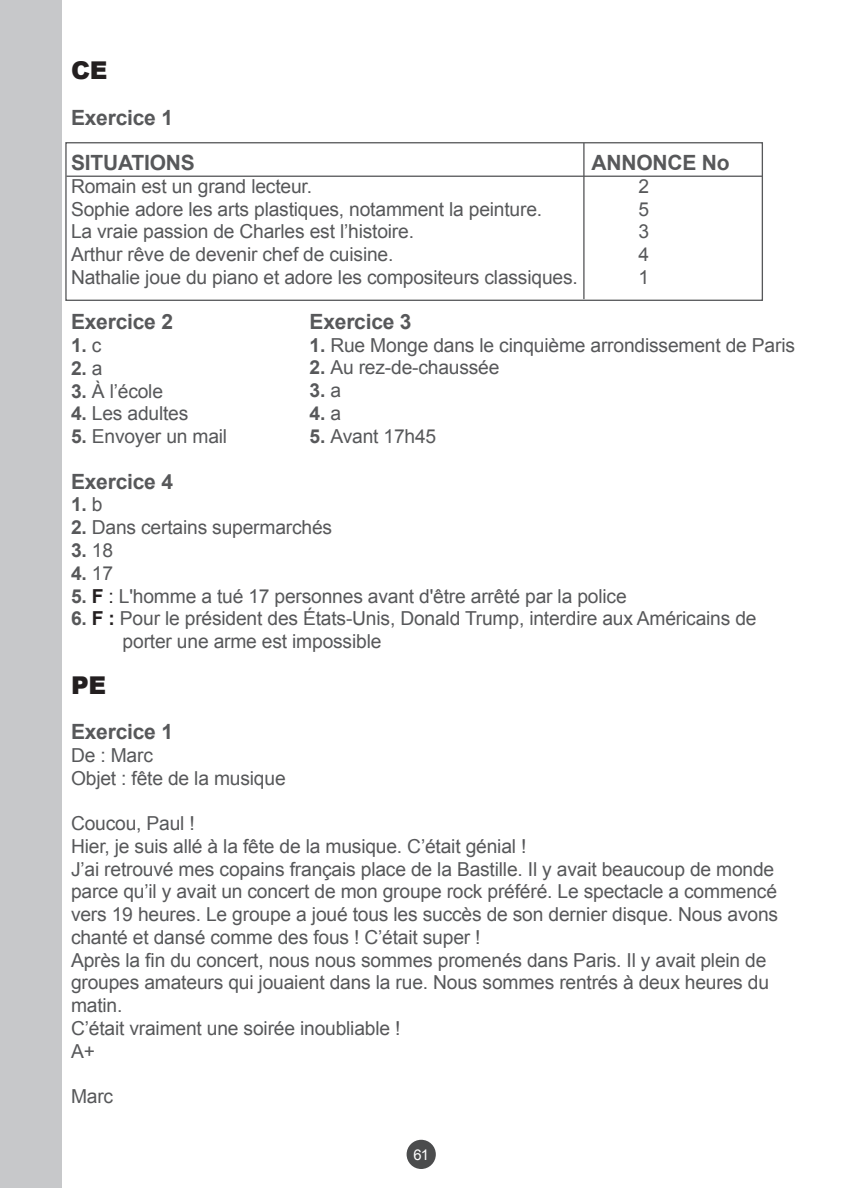
<style>
.page{position:relative;width:841px;height:1188px;background:#fff}
.page>*{position:absolute;margin:0;border:0;box-sizing:border-box;transform-origin:0 0}
.t1{font:900 24.5px "Arial";color:#231f20}
.t2{font:700 21px/45.5px "Arial";letter-spacing:-.01em;color:#57585a}
.t3{font:19.25px/22.8px "Arial";letter-spacing:-.01em;color:#57585a}
.t4{font:700 19.25px "Arial";color:#57585a}
.t5{font:14.88px "Arial";color:#fff}
.s1{font-weight:400}
.s2{font-weight:700}
.s3{font-weight:700;color:#231f20}
.s4{color:#231f20}
</style>
<div class="page">
<div style="left:406px;top:1139px;width:30px;height:30px;background:#4b4c4d;border-radius:50%"></div>
<div style="left:0;top:0;width:62px;height:1188px;background:#c7c8ca"></div>
<div style="left:65px;top:142px;width:697px;height:159px;border:1px solid #57585a"></div>
<hr style="left:66px;top:176px;width:696px;height:1px;background:#57585a">
<hr style="left:583px;top:143px;width:1px;height:156px;background:#57585a">
<p class="t1" style="left:71px;top:53px;width:38px">CE</p>
<p class="t2" style="left:71px;top:95px;width:125px">Exercice 1<br>SITUATIONS</p>
<p class="t2" style="left:591px;top:141px;width:140px">ANNONCE No</p>
<p class="t3" style="left:71px;top:175px;width:242px">Romain est un grand lecteur.</p>
<p class="t3" style="left:638px;top:175px;width:12px">2</p>
<p class="t3" style="left:71px;top:198px;width:472px">Sophie adore les arts plastiques, notamment la peinture.</p>
<p class="t3" style="left:638px;top:198px;width:12px">5</p>
<p class="t3" style="left:71px;top:220px;width:344px">La vraie passion de Charles est l’histoire.</p>
<p class="t3" style="left:638px;top:220px;width:12px">3</p>
<p class="t3" style="left:71px;top:243px;width:324px">Arthur rêve de devenir chef de cuisine.</p>
<p class="t3" style="left:638px;top:243px;width:12px">4</p>
<p class="t3" style="left:71px;top:266px;width:508px">Nathalie joue du piano et adore les compositeurs classiques.</p>
<p class="t3" style="left:638px;top:266px;width:12px">1</p>
<p class="t2" style="left:71px;top:300px;width:104px">Exercice 2</p>
<p class="t4" style="left:71px;top:332px;width:32px">1. <span class="s1">c</span></p>
<p class="t4" style="left:71px;top:355px;width:33px">2. <span class="s1">a</span></p>
<p class="t3" style="left:71px;top:380px;width:94px"><span class="s2">3.</span> À l’école</p>
<p class="t3" style="left:71px;top:402px;width:119px"><span class="s2">4.</span> Les adultes</p>
<p class="t3" style="left:71px;top:425px;width:158px"><span class="s2">5.</span> Envoyer un mail</p>
<p class="t2" style="left:71px;top:459px;width:104px">Exercice 4</p>
<p class="t4" style="left:71px;top:492px;width:33px">1. <span class="s1">b</span></p>
<p class="t3" style="left:71px;top:516px;width:262px"><span class="s2">2.</span> Dans certains supermarchés</p>
<p class="t4" style="left:71px;top:537px;width:44px">3. <span class="s1">18</span></p>
<p class="t4" style="left:71px;top:560px;width:44px">4. <span class="s1">17</span></p>
<p class="t3" style="left:71px;top:584px;width:557px"><span class="s2">5.</span> <span class="s3">F</span> <span class="s4">:</span> L'homme a tué 17 personnes avant d'être arrêté par la police</p>
<p class="t3" style="left:123px;top:607px;width:635px;text-indent:-52px"><span class="s2">6.</span> <span class="s3">F :</span> Pour le président des États-Unis, Donald Trump, interdire aux Américains de porter une arme est impossible</p>
<p class="t1" style="left:71px;top:667px;width:37px">PE</p>
<p class="t2" style="left:71px;top:709px;width:104px">Exercice 1</p>
<p class="t3" style="left:71px;top:744px;width:216px">De : Marc<br>Objet : fête de la musique</p>
<p class="t3" style="left:71px;top:812px;width:708px">Coucou, Paul !<br>Hier, je suis allé à la fête de la musique. C’était génial !<br>J’ai retrouvé mes copains français place de la Bastille. Il y avait beaucoup de monde parce qu’il y avait un concert de mon groupe rock préféré. Le spectacle a commencé vers 19 heures. Le groupe a joué tous les succès de son dernier disque. Nous avons chanté et dansé comme des fous ! C’était super !<br>Après la fin du concert, nous nous sommes promenés dans Paris. Il y avait plein de groupes amateurs qui jouaient dans la rue. Nous sommes rentrés à deux heures du matin.<br>C’était vraiment une soirée inoubliable !<br>A+</p>
<p class="t3" style="left:71px;top:1085px;width:44px">Marc</p>
<p class="t2" style="left:309px;top:299px;width:104px">Exercice 3</p>
<p class="t3" style="left:309px;top:334px;width:487px"><span class="s2">1.</span> Rue Monge dans le cinquième arrondissement de Paris</p>
<p class="t3" style="left:309px;top:356px;width:191px"><span class="s2">2.</span> Au rez-de-chaussée</p>
<p class="t4" style="left:309px;top:377px;width:33px">3. <span class="s1">a</span></p>
<p class="t4" style="left:309px;top:400px;width:33px">4. <span class="s1">a</span></p>
<p class="t3" style="left:309px;top:425px;width:128px"><span class="s2">5.</span> Avant 17h45</p>
<p class="t5" style="left:413px;top:1144px;width:17px">61</p>
</div>
